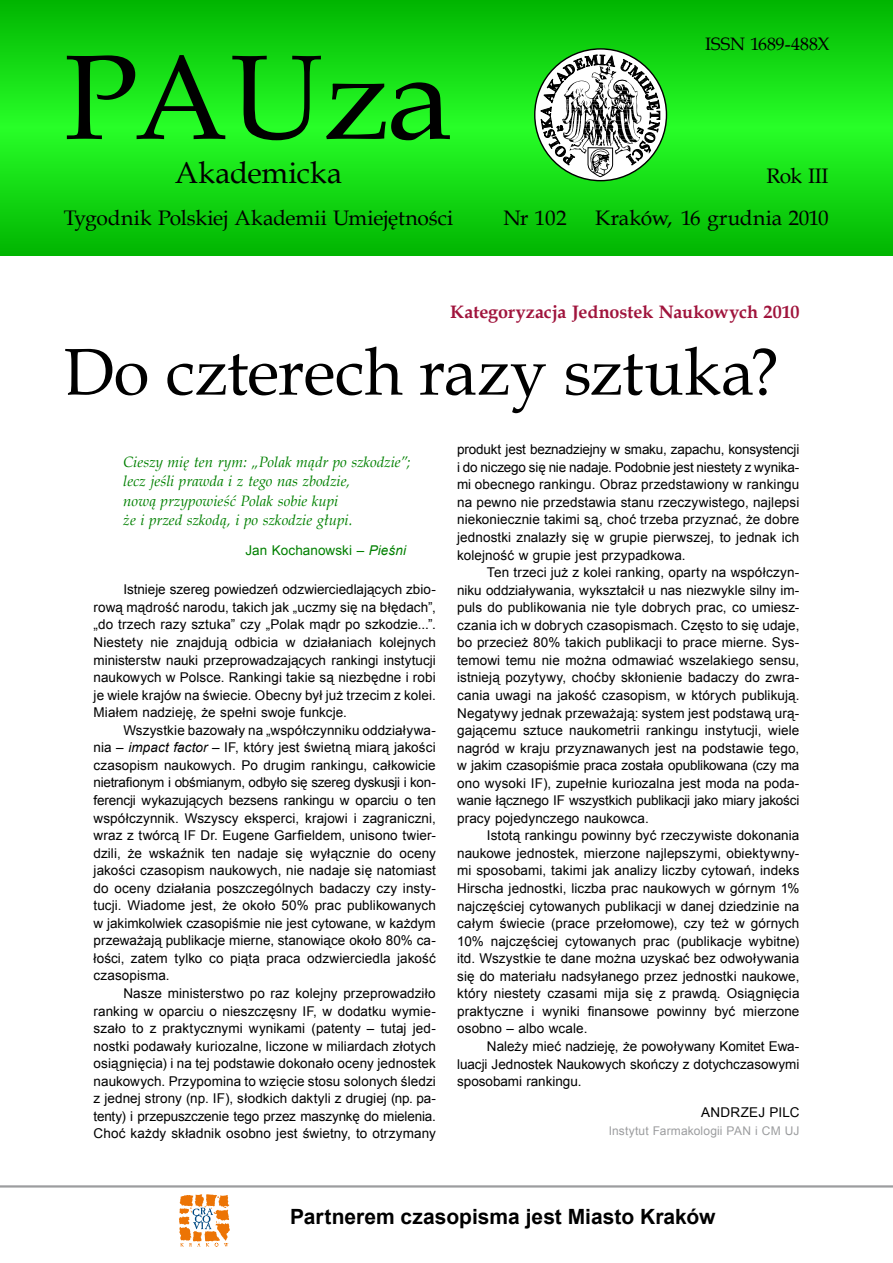
<style>
.page{position:relative;width:893px;height:1263px;background:#fff}
.page>*{position:absolute;margin:0;border:0;box-sizing:border-box;transform-origin:0 0}
.t1{font:120px "Book Antiqua";letter-spacing:-.01em;color:#000}
.t2{font:66px "Book Antiqua";letter-spacing:-.01em;color:#000}
.t3{font:30px "Book Antiqua";color:#000}
.t4{font:21px "Book Antiqua";letter-spacing:-.005em;color:#000}
.t5{font:700 21px "Arial";color:#000}
.t6{font:700 18px "Book Antiqua";color:#a0143c}
.t7{font:18px "Book Antiqua";letter-spacing:-.005em;color:#000}
.t8{font:italic 15px/19.5px "Book Antiqua";color:#008000}
.t9{font:13.5px/17.5px "Arial";letter-spacing:.005em;color:#000;text-align:justify}
.t10{font:13.5px "Arial";letter-spacing:.005em;color:#008000}
.t11{font:12px "Arial";letter-spacing:.01em;color:#9c9d9f}
.s1{font-style:italic}
</style>
<div class="page">
<svg style="left:0;top:0;width:893px;height:255px;background:#13d813"></svg>
<hr style="left:0;top:1185px;width:893px;height:2px;background:#9c9d9f">
<svg style="left:535px;top:49px;width:131px;height:132px"></svg>
<svg style="left:540px;top:46px;width:120px;height:131px"></svg>
<svg style="left:179px;top:1194px;width:51px;height:53px"></svg>
<h3 class="t7" style="left:705px;top:32px;width:126px">ISSN 1689-488X</h3>
<h1 class="t1" style="left:64px;top:14px;width:390px">PAUza</h1>
<h3 class="t3" style="left:175px;top:152px;width:169px">Akademicka</h3>
<h3 class="t4" style="left:64px;top:203px;width:391px">Tygodnik Polskiej Akademii Umiejętności</h3>
<h3 class="t4" style="left:503px;top:203px;width:65px">Nr 102</h3>
<h3 class="t4" style="left:595px;top:203px;width:235px">Kraków, 16 grudnia 2010</h3>
<h3 class="t4" style="left:766px;top:161px;width:64px">Rok III</h3>
<h3 class="t6" style="left:450px;top:300px;width:351px">Kategoryzacja Jednostek Naukowych 2010</h3>
<h2 class="t2" style="left:64px;top:326px;width:717px">Do czterech razy sztuka?</h2>
<p class="t8" style="left:123px;top:452px;width:289px">Cieszy mię ten rym: „Polak mądr po szkodzie”; lecz jeśli prawda i z tego nas zbodzie,<br>nową przypowieść Polak sobie kupi<br>że i przed szkodą, i po szkodzie głupi.</p>
<p class="t10" style="left:245px;top:541px;width:162px">Jan Kochanowski – <span class="s1">Pieśni</span></p>
<p class="t9" style="left:94px;top:581px;width:344px;text-indent:30px">Istnieje szereg powiedzeń odzwierciedlających zbio&shy;rową mądrość narodu, takich jak „uczmy się na błędach”, „do trzech razy sztuka” czy „Polak mądr po szkodzie...”.<br>Niestety nie znajdują odbicia w działaniach kolejnych ministerstw nauki przeprowadzających rankingi instytucji naukowych w Polsce. Rankingi takie są niezbędne i robi je wiele krajów na świecie. Obecny był już trzecim z kolei.<br>Miałem nadzieję, że spełni swoje funkcje.</p>
<p class="t9" style="left:94px;top:721px;width:344px;text-indent:30px">Wszystkie bazowały na „współczynniku oddziaływa&shy;nia – <span class="s1">impact factor</span> – IF, który jest świetną miarą jakości czasopism naukowych. Po drugim rankingu, całkowicie nietrafionym i obśmianym, odbyło się szereg dyskusji i kon&shy;ferencji wykazujących bezsens rankingu w oparciu o ten współczynnik. Wszyscy eksperci, krajowi i zagraniczni, wraz z twórcą IF Dr. Eugene Garfieldem, unisono twier&shy;dzili, że wskaźnik ten nadaje się wyłącznie do oceny jakości czasopism naukowych, nie nadaje się natomiast do oceny działania poszczególnych badaczy czy insty&shy;tucji. Wiadome jest, że około 50% prac publikowanych w jakimkolwiek czasopiśmie nie jest cytowane, w każdym przeważają publikacje mierne, stanowiące około 80% ca&shy;łości, zatem tylko co piąta praca odzwierciedla jakość czasopisma.</p>
<p class="t9" style="left:94px;top:985px;width:344px;text-indent:30px">Nasze ministerstwo po raz kolejny przeprowadziło ranking w oparciu o nieszczęsny IF, w dodatku wymie&shy;szało to z praktycznymi wynikami (patenty – tutaj jed&shy;nostki podawały kuriozalne, liczone w miliardach złotych osiągnięcia) i na tej podstawie dokonało oceny jednostek naukowych. Przypomina to wzięcie stosu solonych śledzi z jednej strony (np. IF), słodkich daktyli z drugiej (np. pa&shy;tenty) i przepuszczenie tego przez maszynkę do mielenia.<br>Choć każdy składnik osobno jest świetny, to otrzymany</p>
<p class="t9" style="left:457px;top:441px;width:344px">produkt jest beznadziejny w smaku, zapachu, konsystencji i do niczego się nie nadaje. Podobnie jest niestety z wynika&shy;mi obecnego rankingu. Obraz przedstawiony w rankingu na pewno nie przedstawia stanu rzeczywistego, najlepsi niekoniecznie takimi są, choć trzeba przyznać, że dobre jednostki znalazły się w grupie pierwszej, to jednak ich kolejność w grupie jest przypadkowa.</p>
<p class="t9" style="left:457px;top:564px;width:344px;text-indent:30px">Ten trzeci już z kolei ranking, oparty na współczyn&shy;niku oddziaływania, wykształcił u nas niezwykle silny im&shy;puls do publikowania nie tyle dobrych prac, co umiesz&shy;czania ich w dobrych czasopismach. Często to się udaje, bo przecież 80% takich publikacji to prace mierne. Sys&shy;temowi temu nie można odmawiać wszelakiego sensu, istnieją pozytywy, choćby skłonienie badaczy do zwra&shy;cania uwagi na jakość czasopism, w których publikują.<br>Negatywy jednak przeważają: system jest podstawą urą&shy;gającemu sztuce naukometrii rankingu instytucji, wiele nagród w kraju przyznawanych jest na podstawie tego, w jakim czasopiśmie praca została opublikowana (czy ma ono wysoki IF), zupełnie kuriozalna jest moda na poda&shy;wanie łącznego IF wszystkich publikacji jako miary jakości pracy pojedynczego naukowca.</p>
<p class="t9" style="left:457px;top:827px;width:344px;text-indent:30px">Istotą rankingu powinny być rzeczywiste dokonania naukowe jednostek, mierzone najlepszymi, obiektywny&shy;mi sposobami, takimi jak analizy liczby cytowań, indeks Hirscha jednostki, liczba prac naukowych w górnym 1% najczęściej cytowanych publikacji w danej dziedzinie na całym świecie (prace przełomowe), czy też w górnych 10% najczęściej cytowanych prac (publikacje wybitne) itd. Wszystkie te dane można uzyskać bez odwoływania się do materiału nadsyłanego przez jednostki naukowe, który niestety czasami mija się z prawdą. Osiągnięcia praktyczne i wyniki finansowe powinny być mierzone osobno – albo wcale.</p>
<p class="t9" style="left:457px;top:1037px;width:344px;text-indent:30px">Należy mieć nadzieję, że powoływany Komitet Ewa&shy;luacji Jednostek Naukowych skończy z dotychczasowymi sposobami rankingu.</p>
<p class="t9" style="left:701px;top:1104px;width:20px">Andr</p>
<p class="t9" style="left:741px;top:1104px;width:57px">zej Pi lc</p>
<p class="t11" style="left:609px;top:1123px;width:192px">Instytut Farmakologii PAN i CM UJ</p>
<h3 class="t5" style="left:290px;top:1203px;width:427px">Partnerem czasopisma jest Miasto Kraków</h3>
</div>
